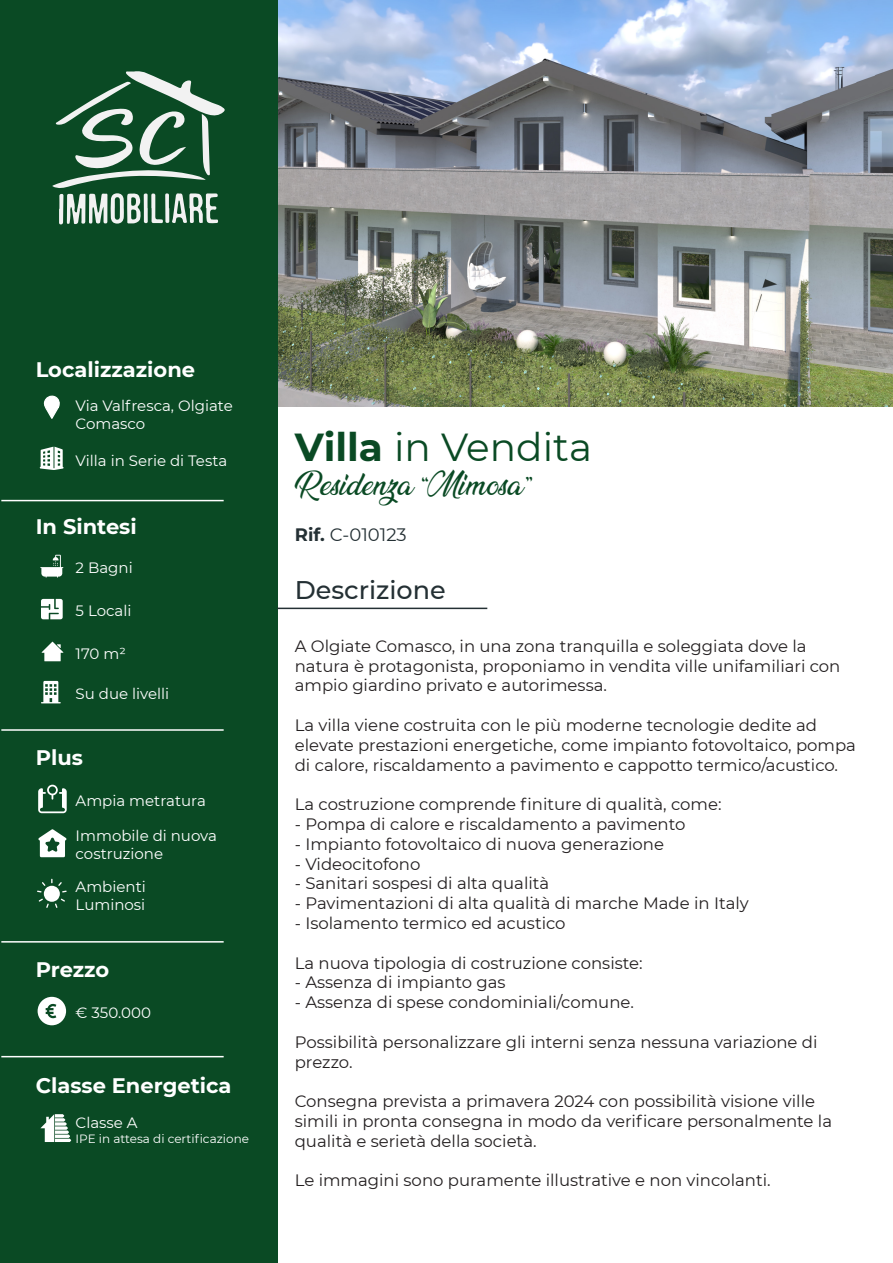
<style>
.page{position:relative;width:893px;height:1263px;background:#fff}
.page>*{position:absolute;margin:0;border:0;box-sizing:border-box;transform-origin:0 0}
.t1{font:39px "Montserrat";color:#0a4a24}
.t2{font:27px "Ananda";color:#0a4a24}
.t3{font:500 25.5px "Montserrat";color:#243034}
.t4{font:700 21px "Montserrat";color:#fff}
.t5{font:18px "Montserrat";color:#243034}
.t6{font:16.5px/19.8px "Montserrat";color:#231f20}
.t7{font:15px/18px "Montserrat";color:#fff}
.t8{font:12px "Montserrat";color:#fff}
.s1{font-weight:700}
</style>
<div class="page">
<img style="left:277px;top:0;width:616px;height:406px">
<div style="left:0;top:0;width:277px;height:1263px;background:#0a4a24"></div>
<hr style="left:1px;top:500px;width:223px;height:1px;background:#fff">
<hr style="left:1px;top:729px;width:223px;height:2px;background:#fff">
<svg style="left:43px;top:395px;width:17px;height:24px"></svg>
<svg style="left:40px;top:447px;width:24px;height:23px"></svg>
<hr style="left:1px;top:941px;width:223px;height:1px;background:#fff">
<svg style="left:38px;top:997px;width:28px;height:28px"></svg>
<svg style="left:38px;top:829px;width:28px;height:28px"></svg>
<svg style="left:38px;top:785px;width:29px;height:28px"></svg>
<svg style="left:37px;top:879px;width:30px;height:29px"></svg>
<hr style="left:277px;top:608px;width:210px;height:1px;background:#243034">
<hr style="left:1px;top:1056px;width:223px;height:1px;background:#fff">
<svg style="left:41px;top:599px;width:22px;height:20px"></svg>
<svg style="left:40px;top:1114px;width:31px;height:28px"></svg>
<svg style="left:41px;top:681px;width:20px;height:22px"></svg>
<svg style="left:42px;top:642px;width:21px;height:19px"></svg>
<svg style="left:40px;top:555px;width:23px;height:22px"></svg>
<svg style="left:53px;top:71px;width:172px;height:153px"></svg>
<p class="t4" style="left:36px;top:354px;width:161px">Localizzazione</p>
<p class="t7" style="left:76px;top:396px;width:159px">Via Valfresca, Olgiate<br>Comasco</p>
<p class="t7" style="left:76px;top:451px;width:153px">Villa in Serie di Testa</p>
<p class="t4" style="left:36px;top:512px;width:103px">In Sintesi</p>
<p class="t7" style="left:76px;top:558px;width:59px">2 Bagni</p>
<p class="t7" style="left:76px;top:601px;width:57px">5 Locali</p>
<p class="t7" style="left:76px;top:644px;width:52px">170 m²</p>
<p class="t7" style="left:76px;top:684px;width:95px">Su due livelli</p>
<p class="t4" style="left:36px;top:743px;width:49px">Plus</p>
<p class="t7" style="left:76px;top:791px;width:132px">Ampia metratura</p>
<p class="t7" style="left:76px;top:826px;width:143px">Immobile di nuova costruzione</p>
<p class="t7" style="left:76px;top:877px;width:72px">Ambienti</p>
<p class="t7" style="left:76px;top:895px;width:71px">Luminosi</p>
<p class="t4" style="left:36px;top:955px;width:75px">Prezzo</p>
<p class="t7" style="left:76px;top:1003px;width:77px">€ 350.000</p>
<p class="t4" style="left:36px;top:1071px;width:197px">Classe Energetica</p>
<p class="t7" style="left:76px;top:1113px;width:64px">Classe A</p>
<p class="t8" style="left:76px;top:1130px;width:175px">IPE in attesa di certificazione</p>
<p class="t1" style="left:295px;top:420px;width:299px"><span class="s1">Villa</span> in Vendita</p>
<p class="t2" style="left:295px;top:470px;width:238px">Residenza “Mimosa”</p>
<p class="t5" style="left:295px;top:522px;width:113px"><span class="s1">Rif.</span> C-010123</p>
<p class="t3" style="left:295px;top:572px;width:153px">Descrizione</p>
<p class="t6" style="left:295px;top:635px;width:513px">A Olgiate Comasco, in una zona tranquilla e soleggiata dove la</p>
<p class="t6" style="left:295px;top:655px;width:547px">natura è protagonista, proponiamo in vendita ville unifamiliari con ampio giardino privato e autorimessa.</p>
<p class="t6" style="left:295px;top:715px;width:524px">La villa viene costruita con le più moderne tecnologie dedite ad</p>
<p class="t6" style="left:295px;top:734px;width:563px">elevate prestazioni energetiche, come impianto fotovoltaico, pompa di calore, riscaldamento a pavimento e cappotto termico/acustico.</p>
<p class="t6" style="left:295px;top:794px;width:428px">La costruzione comprende finiture di qualità, come:</p>
<p class="t6" style="left:295px;top:814px;width:392px">- Pompa di calore e riscaldamento a pavimento</p>
<p class="t6" style="left:295px;top:833px;width:371px">- Impianto fotovoltaico di nuova generazione</p>
<p class="t6" style="left:295px;top:853px;width:127px">- Videocitofono</p>
<p class="t6" style="left:295px;top:873px;width:256px">- Sanitari sospesi di alta qualità</p>
<p class="t6" style="left:295px;top:893px;width:455px">- Pavimentazioni di alta qualità di marche Made in Italy</p>
<p class="t6" style="left:295px;top:913px;width:272px">- Isolamento termico ed acustico</p>
<p class="t6" style="left:295px;top:952px;width:349px">La nuova tipologia di costruzione consiste:</p>
<p class="t6" style="left:295px;top:972px;width:212px">- Assenza di impianto gas</p>
<p class="t6" style="left:295px;top:992px;width:341px">- Assenza di spese condominiali/comune.</p>
<p class="t6" style="left:295px;top:1031px;width:524px">Possibilità personalizzare gli interni senza nessuna variazione di prezzo.</p>
<p class="t6" style="left:295px;top:1091px;width:539px">Consegna prevista a primavera 2024 con possibilità visione ville simili in pronta consegna in modo da verificare personalmente la qualità e serietà della società.</p>
<p class="t6" style="left:295px;top:1170px;width:477px">Le immagini sono puramente illustrative e non vincolanti.</p>
</div>
